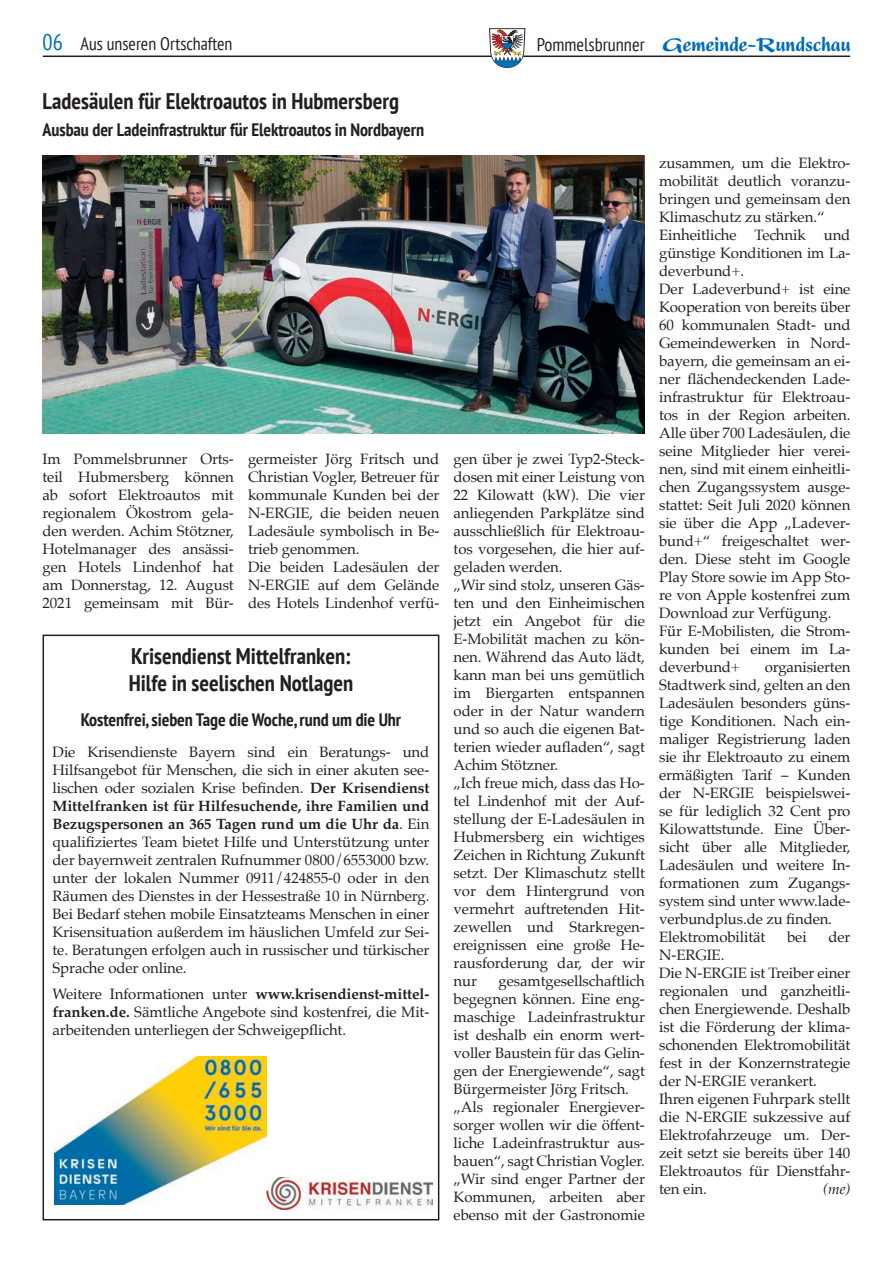
<style>
.page{position:relative;width:893px;height:1263px;background:#fff}
.page>*{position:absolute;margin:0;border:0;box-sizing:border-box;transform-origin:0 0}
.t1{font:700 condensed 22.5px/27.2px "PT Sans";color:#231f20}
.t2{font:900 condensed 22.05px "Present";color:#006cb7}
.t3{font:700 condensed 18px "PT Sans";letter-spacing:-.005em;color:#231f20}
.t4{font:condensed 18px "PT Sans";color:#231f20}
.t5{font:15px/18px "Palatino";letter-spacing:-.005em;color:#231f20}
.t6{font:italic 15px "Palatino";color:#231f20}
.s1{font-size:22.5px;color:#006cb7}
.s2{font-family:"PT Sans";font-weight:400;font-size:18.45px;color:#231f20}
.s3{font-weight:700}
</style>
<div class="page">
<hr style="left:43px;top:56px;width:807px;height:1px;background:#231f20">
<svg style="left:489px;top:28px;width:36px;height:40px"></svg>
<img style="left:43px;top:156px;width:602px;height:277px">
<div style="left:43px;top:635px;width:396px;height:585px;border:2px solid #231f20"></div>
<img style="left:54px;top:1056px;width:213px;height:149px">
<img style="left:267px;top:1177px;width:165px;height:33px">
<p class="t4" style="left:43px;top:32px;width:191px"><span class="s1">06</span> Aus unseren Ortschaften</p>
<h2 class="t2" style="left:537px;top:32px;width:315px"><span class="s2">Pommelsbrunner</span> Gemeinde-Rundschau</h2>
<h1 class="t1" style="left:43px;top:87px;width:358px">Ladesäulen für Elektroautos in Hubmersberg</h1>
<p class="t3" style="left:43px;top:117px;width:383px">Ausbau der Ladeinfrastruktur für Elektroautos in Nordbayern</p>
<p class="t5" style="left:43px;top:450px;width:193px;text-align:justify">Im Pommelsbrunner Orts&shy;teil Hubmersberg können ab sofort Elektroautos mit regionalem Ökostrom gela&shy;den werden. Achim Stötzner, Hotelmanager des ansässi&shy;gen Hotels Lindenhof hat am Donnerstag, 12. August 2021 gemeinsam mit Bür-</p>
<p class="t5" style="left:248px;top:450px;width:193px">germeister Jörg Fritsch und<br>Christian Vogler, Betreuer für kommunale Kunden bei der<br>N-ERGIE, die beiden neuen<br>Ladesäule symbolisch in Be&shy;trieb genommen.<br>Die beiden Ladesäulen der<br>N-ERGIE auf dem Gelände des Hotels Lindenhof verfü-</p>
<p class="t5" style="left:454px;top:450px;width:193px">gen über je zwei Typ2-Steck&shy;dosen mit einer Leistung von<br>22 Kilowatt (kW). Die vier anliegenden Parkplätze sind ausschließlich für Elektroau&shy;tos vorgesehen, die hier auf&shy;geladen werden.<br>„Wir sind stolz, unseren Gäs&shy;ten und den Einheimischen jetzt ein Angebot für die<br>E-Mobilität machen zu kön&shy;nen. Während das Auto lädt, kann man bei uns gemütlich im Biergarten entspannen oder in der Natur wandern und so auch die eigenen Bat&shy;terien wieder aufladen“, sagt<br>Achim Stötzner.<br>„Ich freue mich, dass das Ho&shy;tel Lindenhof mit der Auf&shy;stellung der E-Ladesäulen in<br>Hubmersberg ein wichtiges<br>Zeichen in Richtung Zukunft setzt. Der Klimaschutz stellt vor dem Hintergrund von vermehrt auftretenden Hit&shy;zewellen und Starkregen&shy;ereignissen eine große He&shy;rausforderung dar, der wir nur</p>
<h1 class="t1" style="left:129px;top:642px;width:226px">Krisendienst Mittelfranken:<br>Hilfe in seelischen Notlagen</h1>
<p class="t3" style="left:81px;top:708px;width:322px">Kostenfrei, sieben Tage die Woche, rund um die Uhr</p>
<p class="t5" style="left:53px;top:742px;width:378px;text-align:justify">Die Krisendienste Bayern sind ein Beratungs- und Hilfsangebot für Menschen, die sich in einer akuten see&shy;lischen oder sozialen Krise befinden. <span class="s3">Der Krisendienst Mittelfranken ist für Hilfesuchende, ihre Familien und Bezugspersonen an 365 Tagen rund um die Uhr da</span>. Ein qualifiziertes Team bietet Hilfe und Unterstützung unter der bayernweit zentralen Rufnummer 0800/6553000 bzw. unter der lokalen Nummer 0911/424855-0 oder in den Räumen des Dienstes in der Hessestraße 10 in Nürnberg.<br>Bei Bedarf stehen mobile Einsatzteams Menschen in einer Krisensituation außerdem im häuslichen Umfeld zur Sei&shy;te. Beratungen erfolgen auch in russischer und türkischer Sprache oder online.</p>
<p class="t5" style="left:53px;top:985px;width:378px;text-align:justify">Weitere Informationen unter <span class="s3">www.krisendienst-mittel&shy;franken.de.</span> Sämtliche Angebote sind kostenfrei, die Mit&shy;arbeitenden unterliegen der Schweigepflicht.</p>
<p class="t5" style="left:454px;top:972px;width:193px;text-indent:45px">gesamtgesellschaftlich begegnen können. Eine eng&shy;maschige Ladeinfrastruktur ist deshalb ein enorm wert&shy;voller Baustein für das Gelin&shy;gen der Energiewende“, sagt<br>Bürgermeister Jörg Fritsch. „Als regionaler Energiever&shy;sorger wollen wir die öffent&shy;liche Ladeinfrastruktur aus&shy;bauen“, sagt Christian Vogler. „Wir sind enger Partner der<br>Kommunen, arbeiten aber ebenso mit der Gastronomie</p>
<p class="t5" style="left:659px;top:154px;width:193px">zusammen, um die Elektro&shy;mobilität deutlich voranzu&shy;bringen und gemeinsam den<br>Klimaschutz zu stärken.“<br>Einheitliche Technik und günstige Konditionen im La&shy;deverbund+.<br>Der Ladeverbund+ ist eine<br>Kooperation von bereits über<br>60 kommunalen Stadt- und<br>Gemeindewerken in Nord&shy;bayern, die gemeinsam an ei&shy;ner flächendeckenden Lade&shy;infrastruktur für Elektroau&shy;tos in der Region arbeiten.<br>Alle über 700 Ladesäulen, die seine Mitglieder hier verei&shy;nen, sind mit einem einheitli&shy;chen Zugangssystem ausge&shy;stattet: Seit Juli 2020 können sie über die App „Ladever&shy;bund+“ freigeschaltet wer&shy;den. Diese steht im Google<br>Play Store sowie im App Sto&shy;re von Apple kostenfrei zum<br>Download zur Verfügung.<br>Für E-Mobilisten, die Strom&shy;kunden bei einem im La&shy;deverbund+</p>
<p class="t5" style="left:659px;top:658px;width:193px;text-indent:106px">organisierten<br>Stadtwerk sind, gelten an den<br>Ladesäulen besonders güns&shy;tige Konditionen. Nach ein&shy;maliger Registrierung laden sie ihr Elektroauto zu einem ermäßigten Tarif – Kunden der N-ERGIE beispielswei&shy;se für lediglich 32 Cent pro<br>Kilowattstunde. Eine Über&shy;sicht über alle Mitglieder,<br>Ladesäulen und weitere In&shy;formationen zum Zugangs&shy;system sind unter www.lade&shy;verbundplus.de zu finden.<br>Elektromobilität</p>
<p class="t5" style="left:787px;top:928px;width:21px">bei</p>
<p class="t5" style="left:828px;top:928px;width:24px">der</p>
<p class="t5" style="left:659px;top:946px;width:193px">N-ERGIE.<br>Die N-ERGIE ist Treiber einer regionalen und ganzheitli&shy;chen Energiewende. Deshalb ist die Förderung der klima&shy;schonenden Elektromobilität fest in der Konzernstrategie der N-ERGIE verankert.<br>Ihren eigenen Fuhrpark stellt die N-ERGIE sukzessive auf<br>Elektrofahrzeuge um. Der&shy;zeit setzt sie bereits über 140<br>Elektroautos für Dienstfahr&shy;ten ein.</p>
<p class="t6" style="left:823px;top:1177px;width:29px">(me)</p>
</div>
